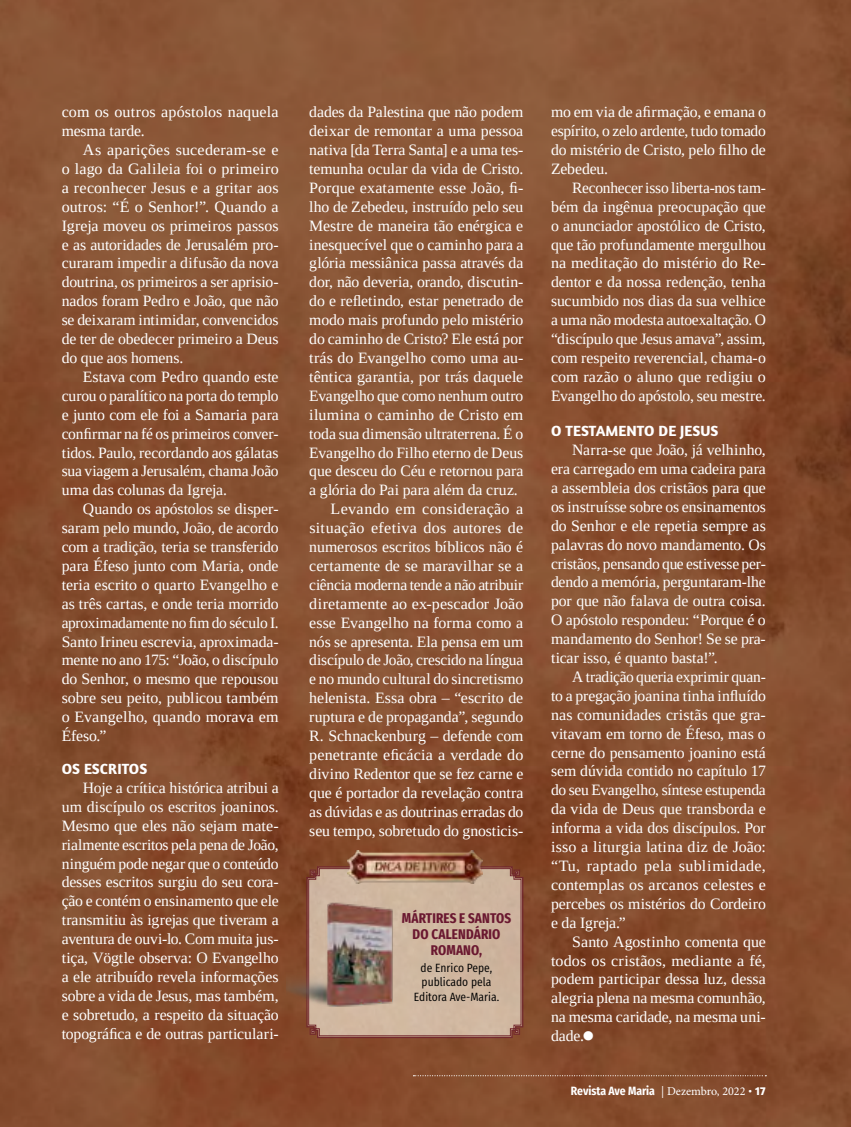
<style>
.page{position:relative;width:851px;height:1127px;background:#fff}
.page>*{position:absolute;margin:0;border:0;box-sizing:border-box;transform-origin:0 0}
.t1{font:39.3px "Tinos";color:#fff}
.t2{font:15.75px/18.9px "Tinos";letter-spacing:-.005em;color:#fff;text-align:justify}
.t3{font:15.75px "Tinos";letter-spacing:.02em;color:#fff}
.t4{font:15.75px "Tinos";letter-spacing:.015em;color:#fff}
.t5{font:700 15px "Amaranth";letter-spacing:.005em;color:#fff}
.t6{font:700 extra-condensed 14.1px/16.4px "Fira Sans";letter-spacing:.01em;color:#6a1830;text-align:center}
.t7{font:12px/14.1px "Fira Sans Condensed";color:#000;text-align:center}
.t8{font:700 12px "Fira Sans Condensed";color:#fff}
.s1{font-family:"Minion Pro";font-weight:400}
.s2{font-family:"Amaranth"}
</style>
<div class="page">
<img style="left:0;top:0;width:850px;height:1127px">
<svg style="left:306px;top:865px;width:218px;height:174px;background:#c8ab96"></svg>
<img style="left:347px;top:851px;width:135px;height:32px">
<img style="left:287px;top:902px;width:110px;height:106px">
<svg style="left:413px;top:1075px;width:353px;height:1px"></svg>
<p class="t2" style="left:62px;top:102px;width:218px">com os outros apóstolos naquela mesma tarde.</p>
<p class="t2" style="left:62px;top:140px;width:218px;text-indent:21px">As aparições sucederam-se e o lago da Galileia foi o primeiro a reconhecer Jesus e a gritar aos outros: “É o Senhor!”. Quando a Igreja moveu os primeiros passos e as autoridades de Jerusalém pro&shy;curaram impedir a difusão da nova doutrina, os primeiros a ser aprisio&shy;nados foram Pedro e João, que não se deixaram intimidar, convencidos de ter de obedecer primeiro a Deus do que aos homens.</p>
<p class="t2" style="left:62px;top:367px;width:218px;text-indent:21px">Estava com Pedro quando este curou o paralítico na porta do templo e junto com ele foi a Samaria para confirmar na fé os primeiros conver&shy;tidos. Paulo, recordando aos gálatas sua viagem a Jerusalém, chama João uma das colunas da Igreja.</p>
<p class="t2" style="left:62px;top:499px;width:218px;text-indent:21px">Quando os apóstolos se disper&shy;saram pelo mundo, João, de acordo com a tradição, teria se transferido para Éfeso junto com Maria, onde teria escrito o quarto Evangelho e as três cartas, e onde teria morrido aproximadamente no fim do século I.<br>Santo Irineu escrevia, aproximada&shy;mente no ano 175: “João, o discípulo do Senhor, o mesmo que repousou sobre seu peito, publicou também o Evangelho, quando morava em Éfeso.”</p>
<p class="t5" style="left:62px;top:759px;width:87px">OS ESCRITOS</p>
<p class="t2" style="left:62px;top:778px;width:218px;text-indent:21px">Hoje a crítica histórica atribui a um discípulo os escritos joaninos.<br>Mesmo que eles não sejam mate&shy;rialmente escritos pela pena de João, ninguém pode negar que o conteúdo desses escritos surgiu do seu cora&shy;ção e contém o ensinamento que ele transmitiu às igrejas que tiveram a aventura de ouvi-lo. Com muita jus&shy;tiça, Vögtle observa: O Evangelho a ele atribuído revela informações sobre a vida de Jesus, mas também, e sobretudo, a respeito da situação topográfica e de outras particulari-</p>
<p class="t2" style="left:309px;top:102px;width:215px">dades da Palestina que não podem</p>
<p class="t2" style="left:309px;top:121px;width:215px">deixar de remontar a uma pessoa</p>
<p class="t2" style="left:309px;top:140px;width:215px">nativa [da Terra Santa] e a uma tes-</p>
<p class="t2" style="left:309px;top:159px;width:215px">temunha ocular da vida de Cristo.</p>
<p class="t2" style="left:309px;top:178px;width:215px">Porque exatamente esse João, fi-</p>
<p class="t2" style="left:309px;top:197px;width:215px">lho de Zebedeu, instruído pelo seu</p>
<p class="t2" style="left:309px;top:216px;width:215px">Mestre de maneira tão enérgica e</p>
<p class="t2" style="left:309px;top:235px;width:215px">inesquecível que o caminho para a</p>
<p class="t2" style="left:309px;top:254px;width:215px">glória messiânica passa através da</p>
<p class="t2" style="left:309px;top:273px;width:215px">dor, não deveria, orando, discutin-</p>
<p class="t2" style="left:309px;top:291px;width:215px">do e refletindo, estar penetrado de</p>
<p class="t2" style="left:309px;top:310px;width:215px">modo mais profundo pelo mistério</p>
<p class="t2" style="left:309px;top:329px;width:215px">do caminho de Cristo? Ele está por</p>
<p class="t2" style="left:309px;top:348px;width:215px">trás do Evangelho como uma au-</p>
<p class="t2" style="left:309px;top:367px;width:215px">têntica garantia, por trás daquele</p>
<p class="t2" style="left:309px;top:386px;width:215px">Evangelho que como nenhum outro</p>
<p class="t4" style="left:309px;top:404px;width:215px">ilumina o caminho de Cristo em</p>
<p class="t2" style="left:309px;top:424px;width:215px">toda sua dimensão ultraterrena. É o</p>
<p class="t2" style="left:309px;top:443px;width:215px">Evangelho do Filho eterno de Deus</p>
<p class="t2" style="left:309px;top:462px;width:215px">que desceu do Céu e retornou para</p>
<p class="t2" style="left:309px;top:480px;width:210px">a glória do Pai para além da cruz.</p>
<p class="t3" style="left:330px;top:499px;width:194px">Levando em consideração a</p>
<p class="t3" style="left:309px;top:518px;width:215px">situação efetiva dos autores de</p>
<p class="t2" style="left:309px;top:537px;width:215px">numerosos escritos bíblicos não é</p>
<p class="t2" style="left:309px;top:556px;width:215px">certamente de se maravilhar se a</p>
<p class="t2" style="left:309px;top:575px;width:215px">ciência moderna tende a não atribuir</p>
<p class="t2" style="left:309px;top:594px;width:215px">diretamente ao ex-pescador João</p>
<p class="t2" style="left:309px;top:613px;width:215px">esse Evangelho na forma como a</p>
<p class="t2" style="left:309px;top:632px;width:215px">nós se apresenta. Ela pensa em um</p>
<p class="t2" style="left:309px;top:651px;width:215px">discípulo de João, crescido na língua</p>
<p class="t2" style="left:309px;top:669px;width:215px">e no mundo cultural do sincretismo</p>
<p class="t2" style="left:309px;top:688px;width:215px">helenista. Essa obra – “escrito de</p>
<p class="t2" style="left:309px;top:707px;width:215px">ruptura e de propaganda”, segundo</p>
<p class="t2" style="left:309px;top:726px;width:215px">R. Schnackenburg – defende com</p>
<p class="t2" style="left:309px;top:745px;width:215px">penetrante eficácia a verdade do</p>
<p class="t2" style="left:309px;top:764px;width:215px">divino Redentor que se fez carne e</p>
<p class="t2" style="left:309px;top:783px;width:215px">que é portador da revelação contra</p>
<p class="t2" style="left:309px;top:802px;width:215px">as dúvidas e as doutrinas erradas do</p>
<p class="t2" style="left:309px;top:821px;width:215px">seu tempo, sobretudo do gnosticis-</p>
<p class="t6" style="left:402px;top:909px;width:111px">MÁRTIRES E SANTOS<br>DO CALENDÁRIO<br>ROMANO,</p>
<p class="t7" style="left:414px;top:960px;width:87px">de Enrico Pepe, publicado pela<br>Editora Ave-Maria.</p>
<p class="t2" style="left:551px;top:102px;width:216px">mo em via de afirmação, e emana o espírito, o zelo ardente, tudo tomado do mistério de Cristo, pelo filho de Zebedeu.</p>
<p class="t2" style="left:551px;top:178px;width:216px;text-indent:21px">Reconhecer isso liberta-nos tam&shy;bém da ingênua preocupação que o anunciador apostólico de Cristo, que tão profundamente mergulhou na meditação do mistério do Re&shy;dentor e da nossa redenção, tenha sucumbido nos dias da sua velhice a uma não modesta autoexaltação. O “discípulo que Jesus amava”, assim, com respeito reverencial, chama-o com razão o aluno que redigiu o Evangelho do apóstolo, seu mestre.</p>
<p class="t5" style="left:551px;top:421px;width:169px">O TESTAMENTO DE JESUS</p>
<p class="t2" style="left:551px;top:440px;width:216px;text-indent:21px">Narra-se que João, já velhinho, era carregado em uma cadeira para a assembleia dos cristãos para que os instruísse sobre os ensinamentos do Senhor e ele repetia sempre as palavras do novo mandamento. Os cristãos, pensando que estivesse per&shy;dendo a memória, perguntaram-lhe por que não falava de outra coisa.<br>O apóstolo respondeu: “Porque é o mandamento do Senhor! Se se pra&shy;ticar isso, é quanto basta!”.</p>
<p class="t2" style="left:551px;top:667px;width:216px;text-indent:21px">A tradição queria exprimir quan&shy;to a pregação joanina tinha influído nas comunidades cristãs que gra&shy;vitavam em torno de Éfeso, mas o cerne do pensamento joanino está sem dúvida contido no capítulo 17 do seu Evangelho, síntese estupenda da vida de Deus que transborda e informa a vida dos discípulos. Por isso a liturgia latina diz de João: “Tu, raptado pela sublimidade, contemplas os arcanos celestes e percebes os mistérios do Cordeiro e da Igreja.”</p>
<p class="t2" style="left:551px;top:932px;width:216px;text-indent:21px">Santo Agostinho comenta que todos os cristãos, mediante a fé, podem participar dessa luz, dessa alegria plena na mesma comunhão, na mesma caridade, na mesma uni&shy;dade.</p>
<h1 class="t1" style="left:581px;top:1010px;width:15px">•</h1>
<p class="t8" style="left:570px;top:1080px;width:196px">Revista Ave Maria <span class="s1">| Dezembro, 2022</span> <span class="s2">• 17</span></p>
</div>
